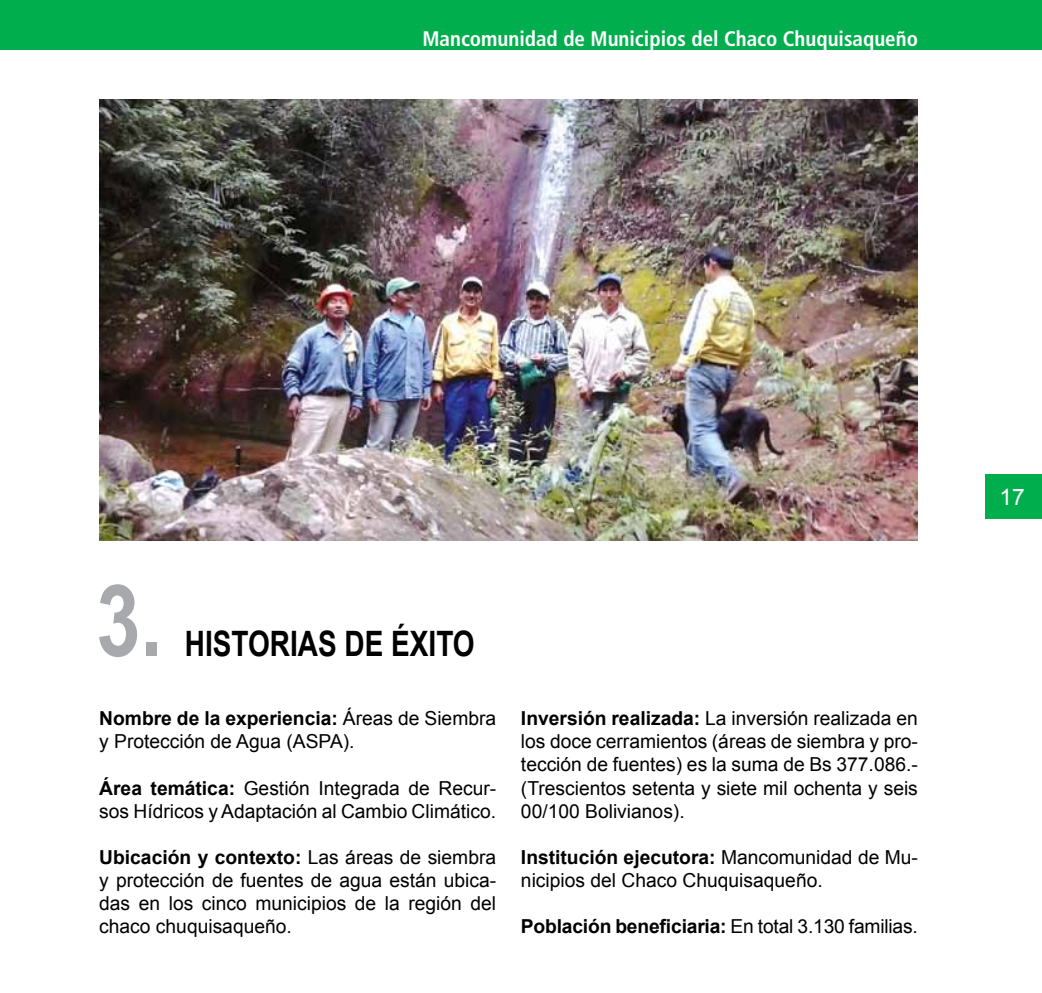
<style>
.page{position:relative;width:1042px;height:993px;background:#fff}
.page>*{position:absolute;margin:0;border:0;box-sizing:border-box;transform-origin:0 0}
.t1{font:700 99.58px "Arial";color:#a7a9ac;scale:.8 1}
.t2{font:700 35px "Arial";color:#000;scale:.8 1}
.t3{font:22.75px "Arial";color:#fff}
.t4{font:700 condensed 21px "Frutiger LT Std";color:#fff}
.t5{font:19.25px/23.1px "Arial";color:#000}
.t6{font:700 19.25px "Arial";letter-spacing:-.01em;color:#000}
.s1{font-weight:700}
.s2{font-weight:400}
</style>
<div class="page">
<div style="left:0;top:0;width:1042px;height:50px;background:#00ae4d"></div>
<div style="left:985px;top:474px;width:57px;height:44px;background:#00ae4d"></div>
<img style="left:99px;top:99px;width:819px;height:441px">
<p class="t4" style="left:422px;top:26px;width:497px">Mancomunidad de Municipios del Chaco Chuquisaqueño</p>
<h1 class="t1" style="left:96px;top:550px;width:85px">3.</h1>
<h2 class="t2" style="left:185px;top:618px;width:364px">HISTORIAS DE ÉXITO</h2>
<p class="t5" style="left:99px;top:706px;width:398px"><span class="s1">Nombre de la experiencia:</span> Áreas de Siembra y Protección de Agua (ASPA).</p>
<p class="t5" style="left:99px;top:775px;width:398px"><span class="s1">Área temática:</span> Gestión Integrada de Recur&shy;sos Hídricos y Adaptación al Cambio Climático.</p>
<p class="t5" style="left:99px;top:845px;width:398px;text-align:justify"><span class="s1">Ubicación y contexto:</span> Las áreas de siembra y protección de fuentes de agua están ubica&shy;das en los cinco municipios de la región del chaco chuquisaqueño.</p>
<p class="t5" style="left:521px;top:706px;width:398px;text-align:justify"><span class="s1">Inversión realizada:</span> La inversión realizada en los doce cerramientos (áreas de siembra y pro&shy;tección de fuentes) es la suma de Bs 377.086.- (Trescientos setenta y siete mil ochenta y seis 00/100 Bolivianos).</p>
<p class="t5" style="left:521px;top:845px;width:398px"><span class="s1">Institución ejecutora:</span> Mancomunidad de Mu&shy;nicipios del Chaco Chuquisaqueño.</p>
<p class="t6" style="left:521px;top:912px;width:398px">Población beneficiaria: <span class="s2">En total 3.130 familias.</span></p>
<p class="t3" style="left:999px;top:481px;width:27px">17</p>
</div>
